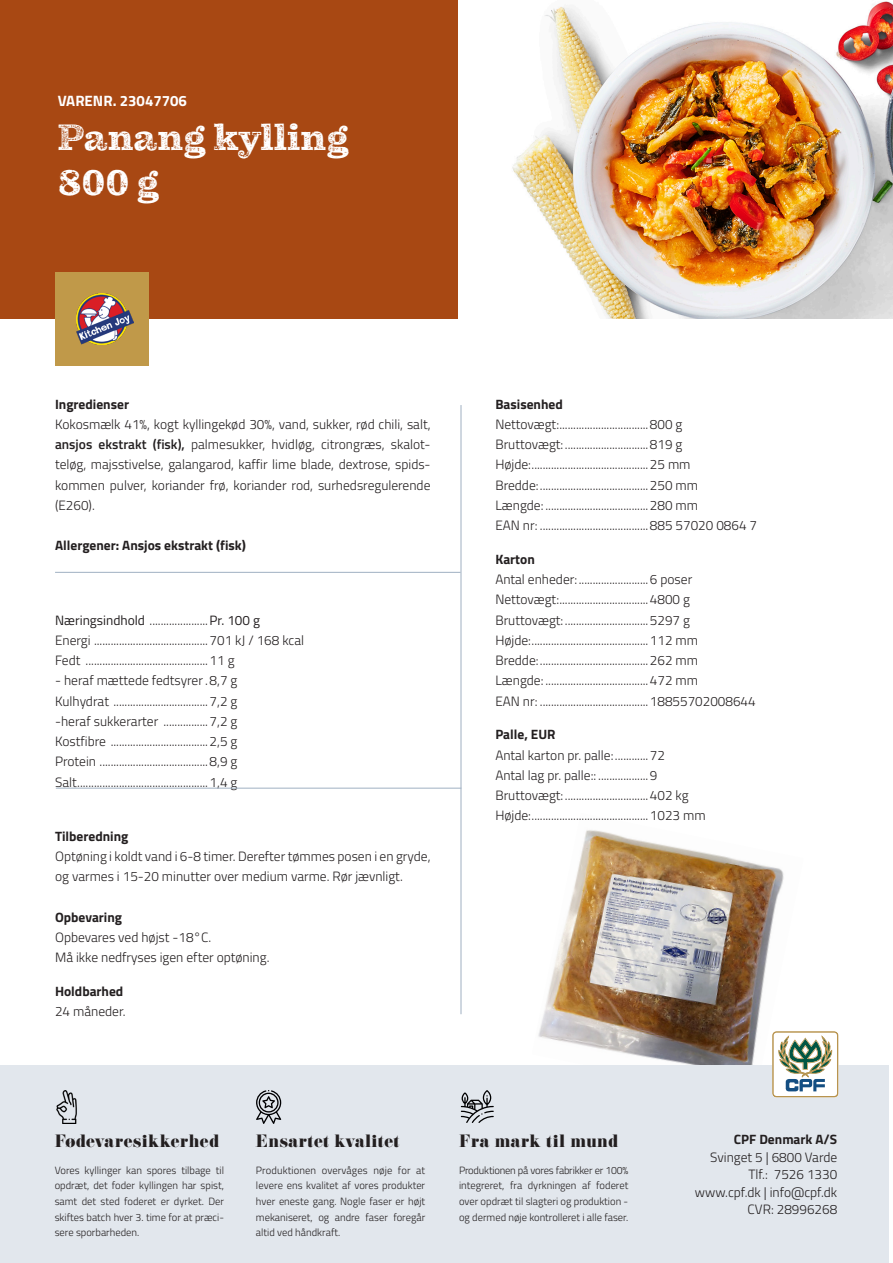
<style>
.page{position:relative;width:893px;height:1263px;background:#fff}
.page>*{position:absolute;margin:0;border:0;box-sizing:border-box;transform-origin:0 0}
.t1{font:37.5px "Pulpo Rust 75";color:#fff}
.Grundlæggende_afsnit{font:15.6px "Eloquent JF Pro";letter-spacing:.03em;color:#231f20}
.t2{font:700 15px "Titillium Web";color:#fff}
.t3{font:300 13.5px/20.2px "Titillium Web";color:#231f20;text-align:justify}
.t4{font:700 13.5px "Titillium Web";color:#231f20}
.t5{font:13.5px "Titillium Web";color:#231f20}
.Grundlæggende_afsnit-2{font:300 10.5px/15.6px "Titillium Web";color:#231f20;text-align:justify}
.s1{font-weight:600}
.s2{font-weight:300}
</style>
<div class="page">
<div style="left:0;top:0;width:459px;height:318px;background:#a84813"></div>
<img style="left:512px;top:1px;width:381px;height:317px">
<div style="left:55px;top:272px;width:94px;height:94px;background:#c09949"></div>
<img style="left:76px;top:294px;width:58px;height:51px">
<img style="left:538px;top:830px;width:246px;height:235px">
<div style="left:0;top:1065px;width:889px;height:198px;background:#e2e7ed"></div>
<svg style="left:256px;top:1090px;width:25px;height:34px"></svg>
<img style="left:56px;top:1090px;width:21px;height:33px">
<svg style="left:461px;top:1090px;width:33px;height:33px"></svg>
<svg style="left:772px;top:1031px;width:66px;height:66px"></svg>
<hr style="left:461px;top:405px;width:1px;height:609px;background:#9fb0c2">
<hr style="left:56px;top:788px;width:405px;height:1px;background:#9fb0c2">
<hr style="left:55px;top:572px;width:406px;height:1px;background:#9fb0c2">
<p class="t2" style="left:58px;top:90px;width:131px">VARENR. 23047706</p>
<p class="t1" style="left:58px;top:115px;width:293px">Panang kylling</p>
<p class="t1" style="left:58px;top:160px;width:104px">800 g</p>
<p class="t4" style="left:55px;top:394px;width:75px">Ingredienser</p>
<p class="t3" style="left:55px;top:413px;width:377px">Kokosmælk 41%, kogt kyllingekød 30%, vand, sukker, rød chili, salt, <span class="s1">ansjos ekstrakt (fisk),</span> palmesukker, hvidløg, citrongræs, skalot&shy;teløg, majsstivelse, galangarod, kaffir lime blade, dextrose, spids&shy;kommen pulver, koriander frø, koriander rod, surhedsregulerende (E260).</p>
<p class="t4" style="left:55px;top:535px;width:192px">Allergener: Ansjos ekstrakt (fisk)</p>
<p class="t5" style="left:55px;top:610px;width:206px">Næringsindhold <span class="s2">.....................</span>Pr. 100 g</p>
<p class="t3" style="left:55px;top:629px;width:251px">Energi .........................................701 kJ / 168 kcal</p>
<p class="t3" style="left:55px;top:650px;width:181px">Fedt ............................................11 g</p>
<p class="t3" style="left:55px;top:670px;width:184px">- heraf mættede fedtsyrer .8,7 g</p>
<p class="t3" style="left:55px;top:690px;width:184px">Kulhydrat ..................................7,2 g</p>
<p class="t3" style="left:55px;top:710px;width:184px">-heraf sukkerarter ................7,2 g</p>
<p class="t3" style="left:55px;top:731px;width:184px">Kostfibre ...................................2,5 g</p>
<p class="t3" style="left:55px;top:751px;width:184px">Protein .......................................8,9 g</p>
<p class="t3" style="left:55px;top:771px;width:184px">Salt...............................................1,4 g</p>
<p class="t4" style="left:55px;top:826px;width:75px">Tilberedning</p>
<p class="t3" style="left:55px;top:845px;width:377px">Optøning i koldt vand i 6-8 timer. Derefter tømmes posen i en gryde, og varmes i 15-20 minutter over medium varme. Rør jævnligt.</p>
<p class="t4" style="left:55px;top:907px;width:69px">Opbevaring</p>
<p class="t3" style="left:55px;top:926px;width:158px">Opbevares ved højst -18°C.</p>
<p class="t3" style="left:55px;top:947px;width:216px">Må ikke nedfryses igen efter optøning.</p>
<p class="t4" style="left:55px;top:981px;width:70px">Holdbarhed</p>
<p class="t3" style="left:55px;top:1001px;width:72px">24 måneder.</p>
<p class="t4" style="left:495px;top:394px;width:69px">Basisenhed</p>
<p class="t3" style="left:495px;top:413px;width:189px">Nettovægt:................................800 g</p>
<p class="t3" style="left:495px;top:434px;width:189px">Bruttovægt: ..............................819 g</p>
<p class="t3" style="left:495px;top:454px;width:197px">Højde:..........................................25 mm</p>
<p class="t3" style="left:495px;top:474px;width:204px">Bredde:.......................................250 mm</p>
<p class="t3" style="left:495px;top:494px;width:204px">Længde: .....................................280 mm</p>
<p class="t3" style="left:495px;top:515px;width:263px">EAN nr: .......................................885 57020 0864 7</p>
<p class="t4" style="left:495px;top:549px;width:41px">Karton</p>
<p class="t3" style="left:495px;top:569px;width:198px">Antal enheder: .........................6 poser</p>
<p class="t3" style="left:495px;top:589px;width:196px">Nettovægt:................................4800 g</p>
<p class="t3" style="left:495px;top:609px;width:196px">Bruttovægt: ..............................5297 g</p>
<p class="t3" style="left:495px;top:629px;width:204px">Højde:..........................................112 mm</p>
<p class="t3" style="left:495px;top:650px;width:204px">Bredde:.......................................262 mm</p>
<p class="t3" style="left:495px;top:670px;width:204px">Længde: .....................................472 mm</p>
<p class="t3" style="left:495px;top:690px;width:262px">EAN nr: .......................................18855702008644</p>
<p class="t4" style="left:495px;top:724px;width:62px">Palle, EUR</p>
<p class="t3" style="left:495px;top:744px;width:171px">Antal karton pr. palle:............72</p>
<p class="t3" style="left:495px;top:764px;width:164px">Antal lag pr. palle:: ..................9</p>
<p class="t3" style="left:495px;top:785px;width:195px">Bruttovægt: ..............................402 kg</p>
<p class="t3" style="left:495px;top:805px;width:212px">Højde:..........................................1023 mm</p>
<p class="Grundlæggende_afsnit" style="left:55px;top:1132px;width:166px">Fødevaresikkerhed</p>
<p class="Grundlæggende_afsnit-2" style="left:55px;top:1162px;width:171px">Vores kyllinger kan spores tilbage til opdræt, det foder kyllingen har spist, samt det sted foderet er dyrket. Der skiftes batch hver 3. time for at præci&shy;sere sporbarheden.</p>
<p class="Grundlæggende_afsnit" style="left:256px;top:1132px;width:145px">Ensartet kvalitet</p>
<p class="Grundlæggende_afsnit-2" style="left:256px;top:1162px;width:171px">Produktionen overvåges nøje for at levere ens kvalitet af vores produkter hver eneste gang. Nogle faser er højt mekaniseret, og andre faser foregår altid ved håndkraft.</p>
<p class="Grundlæggende_afsnit" style="left:459px;top:1132px;width:160px">Fra mark til mund</p>
<p class="t4" style="left:734px;top:1129px;width:105px">CPF Denmark A/S</p>
<p class="t3" style="left:710px;top:1146px;width:128px">Svinget 5 | 6800 Varde</p>
<p class="t3" style="left:748px;top:1164px;width:90px">Tlf.: 7526 1330</p>
<p class="t3" style="left:695px;top:1181px;width:144px">www.cpf.dk | info@cpf.dk</p>
<p class="t3" style="left:748px;top:1199px;width:91px">CVR: 28996268</p>
<p class="Grundlæggende_afsnit-2" style="left:459px;top:1162px;width:171px">Produktionen på vores fabrikker er 100% integreret, fra dyrkningen af foderet over opdræt til slagteri og produktion - og dermed nøje kontrolleret i alle faser.</p>
</div>
